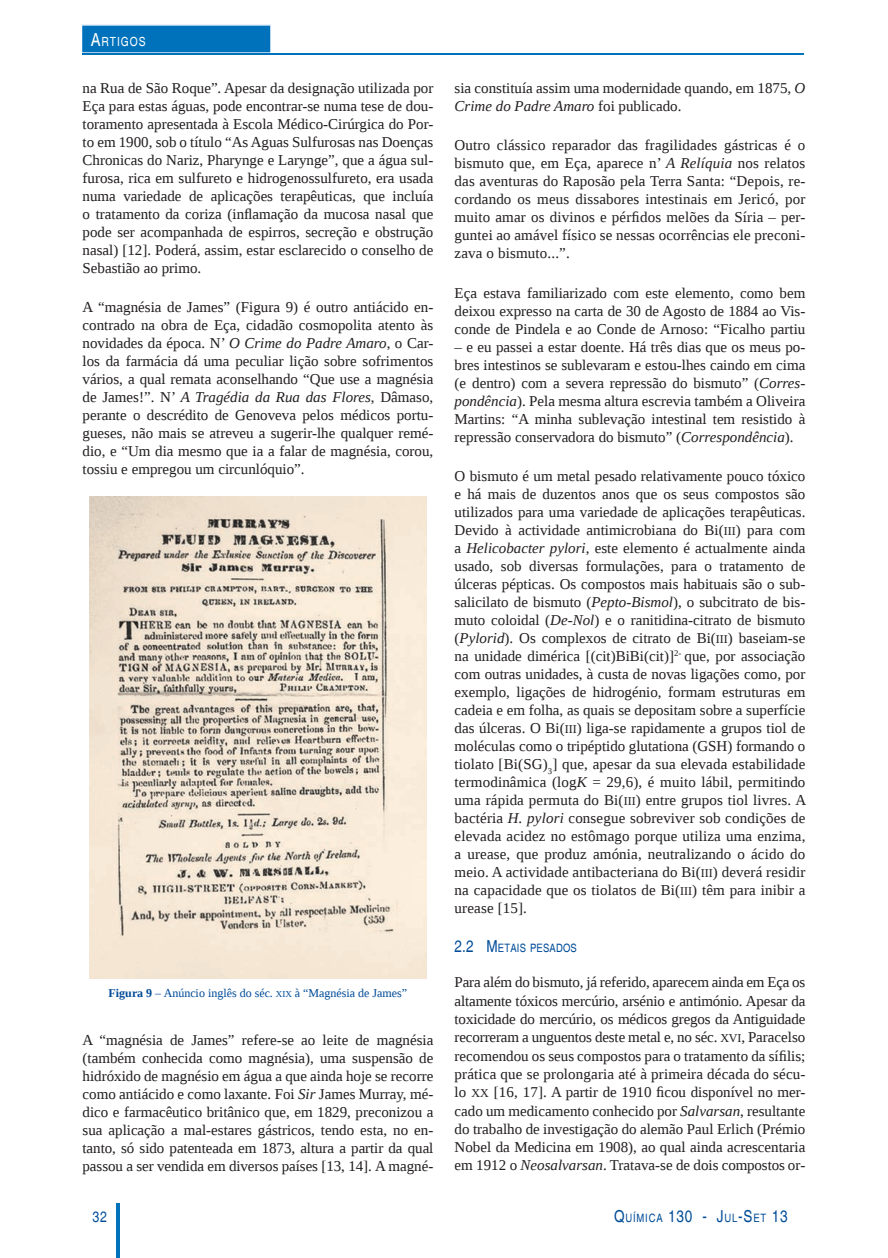
<style>
.page{position:relative;width:888px;height:1258px;background:#fff}
.page>*{position:absolute;margin:0;border:0;box-sizing:border-box;transform-origin:0 0}
.t1{font:condensed 16.5px "Helvetica";color:#014c98}
.t2{font:15px/18px "Liberation Serif";color:#231f20;text-align:justify}
.t3{font:condensed 15px "Helvetica";color:#014c98}
.t4{font:condensed 12.6px "Helvetica";letter-spacing:.07em;color:#fff}
.t5{font:12px "Liberation Serif";color:#014c98}
.t6{font:condensed 11.55px "Helvetica";letter-spacing:.015em;color:#014c98}
.s1{font-size:18px}
.s2{font-style:italic}
.s3{font-weight:700}
.s4{font-size:9px}
.s5{font-size:12px}
.s6{font-size:16.5px}
.s7{font-size:11.55px}
</style>
<div class="page">
<hr style="left:116px;top:1203px;width:3px;height:55px;background:#0072bc">
<svg style="left:81px;top:24px;width:190px;height:30px;background:#157dc1"></svg>
<hr style="left:83px;top:53px;width:721px;height:2px;background:#0072bc">
<img style="left:89px;top:496px;width:338px;height:483px">
<p class="t4" style="left:91px;top:34px;width:56px"><span class="s1">A</span>RTIGOS</p>
<p class="t2" style="left:83px;top:79px;width:352px">na Rua de São Roque”. Apesar da designação utilizada por Eça para estas águas, pode encontrar-se numa tese de dou&shy;toramento apresentada à Escola Médico-Cirúrgica do Por&shy;to em 1900, sob o título “As Aguas Sulfurosas nas Doenças Chronicas do Nariz, Pharynge e Larynge”, que a água sul&shy;furosa, rica em sulfureto e hidrogenossulfureto, era usada numa variedade de aplicações terapêuticas, que incluía o tratamento da coriza (inflamação da mucosa nasal que pode ser acompanhada de espirros, secreção e obstrução nasal) [12]. Poderá, assim, estar esclarecido o conselho de Sebastião ao primo.</p>
<p class="t2" style="left:83px;top:298px;width:352px">A “magnésia de James” (Figura 9) é outro antiácido en&shy;contrado na obra de Eça, cidadão cosmopolita atento às novidades da época. N’ <span class="s2">O Crime do Padre Amaro</span>, o Car&shy;los da farmácia dá uma peculiar lição sobre sofrimentos vários, a qual remata aconselhando “Que use a magnésia de James!”. N’ <span class="s2">A Tragédia da Rua das Flores</span>, Dâmaso, perante o descrédito de Genoveva pelos médicos portu&shy;gueses, não mais se atreveu a sugerir-lhe qualquer remé&shy;dio, e “Um dia mesmo que ia a falar de magnésia, corou, tossiu e empregou um circunlóquio”.</p>
<p class="t5" style="left:109px;top:985px;width:300px"><span class="s3">Figura 9</span> – Anúncio inglês do séc. <span class="s4">XIX</span> à “Magnésia de James”</p>
<p class="t2" style="left:83px;top:1031px;width:352px">A “magnésia de James” refere-se ao leite de magnésia (também conhecida como magnésia), uma suspensão de hidróxido de magnésio em água a que ainda hoje se recorre como antiácido e como laxante. Foi <span class="s2">Sir</span> James Murray, mé&shy;dico e farmacêutico britânico que, em 1829, preconizou a sua aplicação a mal-estares gástricos, tendo esta, no en&shy;tanto, só sido patenteada em 1873, altura a partir da qual passou a ser vendida em diversos países [13, 14]. A magné-</p>
<p class="t2" style="left:455px;top:79px;width:352px">sia constituía assim uma modernidade quando, em 1875, <span class="s2">O<br>Crime do Padre Amaro</span> foi publicado.</p>
<p class="t2" style="left:455px;top:136px;width:352px">Outro clássico reparador das fragilidades gástricas é o bismuto que, em Eça, aparece n’ <span class="s2">A Relíquia</span> nos relatos das aventuras do Raposão pela Terra Santa: “Depois, re&shy;cordando os meus dissabores intestinais em Jericó, por muito amar os divinos e pérfidos melões da Síria – per&shy;guntei ao amável físico se nessas ocorrências ele preconi&shy;zava o bismuto...”.</p>
<p class="t2" style="left:455px;top:283px;width:352px">Eça estava familiarizado com este elemento, como bem deixou expresso na carta de 30 de Agosto de 1884 ao Vis&shy;conde de Pindela e ao Conde de Arnoso: “Ficalho partiu</p>
<p class="t2" style="left:455px;top:337px;width:352px">– e eu passei a estar doente. Há três dias que os meus po&shy;bres intestinos se sublevaram e estou-lhes caindo em cima (e dentro) com a severa repressão do bismuto” (<span class="s2">Corres&shy;pondência</span>). Pela mesma altura escrevia também a Oliveira Martins: “A minha sublevação intestinal tem resistido à repressão conservadora do bismuto” (<span class="s2">Correspondência</span>).</p>
<p class="t2" style="left:455px;top:467px;width:353px">O bismuto é um metal pesado relativamente pouco tóxico e há mais de duzentos anos que os seus compostos são utilizados para uma variedade de aplicações terapêuticas.<br>Devido à actividade antimicrobiana do Bi(<span class="s5">III</span>) para com a <span class="s2">Helicobacter pylori</span>, este elemento é actualmente ainda usado, sob diversas formulações, para o tratamento de úlceras pépticas. Os compostos mais habituais são o sub&shy;salicilato de bismuto (<span class="s2">Pepto-Bismol</span>), o subcitrato de bis&shy;muto coloidal (<span class="s2">De-Nol</span>) e o ranitidina-citrato de bismuto (<span class="s2">Pylorid</span>). Os complexos de citrato de Bi(<span class="s5">III</span>) baseiam-se na unidade dimérica [(cit)BiBi(cit)]<sup>2-</sup> que, por associação com outras unidades, à custa de novas ligações como, por exemplo, ligações de hidrogénio, formam estruturas em cadeia e em folha, as quais se depositam sobre a superfície das úlceras. O Bi(<span class="s5">III</span>) liga-se rapidamente a grupos tiol de moléculas como o tripéptido glutationa (GSH) formando o tiolato [Bi(SG)<sub>3</sub>] que, apesar da sua elevada estabilidade termodinâmica (log<span class="s2">K</span> = 29,6), é muito lábil, permitindo uma rápida permuta do Bi(<span class="s5">III</span>) entre grupos tiol livres. A bactéria <span class="s2">H. pylori</span> consegue sobreviver sob condições de elevada acidez no estômago porque utiliza uma enzima, a urease, que produz amónia, neutralizando o ácido do meio. A actividade antibacteriana do Bi(<span class="s5">III</span>) deverá residir na capacidade que os tiolatos de Bi(<span class="s5">III</span>) têm para inibir a urease [15].</p>
<p class="t6" style="left:455px;top:941px;width:124px"><span class="s6">2.2 M</span>ETAIS PESADOS</p>
<p class="t2" style="left:455px;top:973px;width:352px">Para além do bismuto, já referido, aparecem ainda em Eça os altamente tóxicos mercúrio, arsénio e antimónio. Apesar da toxicidade do mercúrio, os médicos gregos da Antiguidade recorreram a unguentos deste metal e, no séc. <span class="s5">XVI</span>, Paracelso recomendou os seus compostos para o tratamento da sífilis; prática que se prolongaria até à primeira década do sécu&shy;lo <span class="s5">XX</span> [16, 17]. A partir de 1910 ficou disponível no mer&shy;cado um medicamento conhecido por <span class="s2">Salvarsan</span>, resultante do trabalho de investigação do alemão Paul Erlich (Prémio Nobel da Medicina em 1908), ao qual ainda acrescentaria em 1912 o <span class="s2">Neosalvarsan</span>. Tratava-se de dois compostos or-</p>
<p class="t3" style="left:93px;top:1207px;width:16px">32</p>
<p class="t1" style="left:614px;top:1206px;width:175px">Q<span class="s7">UÍMICA</span> 130 - J<span class="s7">UL</span>-S<span class="s7">ET</span> 13</p>
</div>
